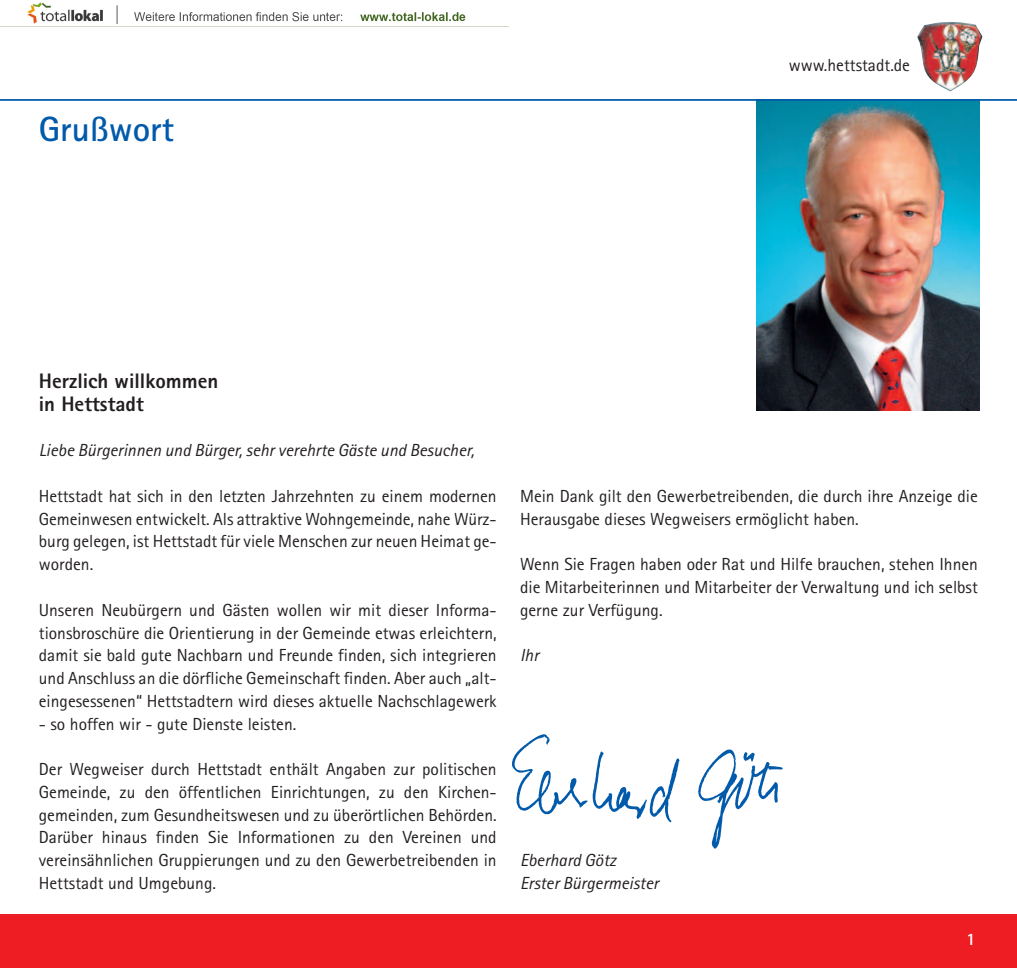
<style>
.page{position:relative;width:1017px;height:968px;background:#fff}
.page>*{position:absolute;margin:0;border:0;box-sizing:border-box;transform-origin:0 0}
.t1{font:700 35px "Rotis Sans Serif";color:#015aaa}
.t2{font:800 21px/22.8px "Rotis Sans Serif";color:#231f20}
.t3{font:17.5px/22.8px "Rotis Sans Serif";color:#231f20;text-align:justify}
.t4{font:italic 17.5px/22.8px "Rotis Sans Serif";color:#231f20}
.t5{font:700 17.5px "Rotis Sans Serif";color:#fff}
</style>
<div class="page">
<img style="left:756px;top:101px;width:224px;height:309px">
<div style="left:0;top:913px;width:1017px;height:54px;background:#ee1d23"></div>
<img style="left:917px;top:21px;width:65px;height:70px">
<hr style="left:0;top:99px;width:1017px;height:2px;background:#015aaa">
<img style="left:512px;top:734px;width:271px;height:115px">
<img style="left:0;top:2px;width:508px;height:25px">
<h1 class="t1" style="left:39px;top:117px;width:137px">Grußwort</h1>
<p class="t3" style="left:789px;top:56px;width:123px">www.hettstadt.de</p>
<p class="t2" style="left:39px;top:371px;width:181px">Herzlich willkommen in Hettstadt</p>
<p class="t4" style="left:39px;top:441px;width:437px">Liebe Bürgerinnen und Bürger, sehr verehrte Gäste und Besucher,</p>
<p class="t3" style="left:39px;top:486px;width:459px">Hettstadt hat sich in den letzten Jahrzehnten zu einem modernen Gemeinwesen entwickelt. Als attraktive Wohngemeinde, nahe Würz&shy;burg gelegen, ist Hettstadt für viele Menschen zur neuen Heimat ge&shy;worden.</p>
<p class="t3" style="left:39px;top:600px;width:459px">Unseren Neubürgern und Gästen wollen wir mit dieser Informa&shy;tionsbroschüre die Orientierung in der Gemeinde etwas erleichtern, damit sie bald gute Nachbarn und Freunde finden, sich integrieren und Anschluss an die dörfliche Gemeinschaft finden. Aber auch „alt&shy;eingesessenen“ Hettstadtern wird dieses aktuelle Nachschlagewerk</p>
<p class="t3" style="left:39px;top:714px;width:259px">- so hoffen wir - gute Dienste leisten.</p>
<p class="t3" style="left:39px;top:759px;width:459px">Der Wegweiser durch Hettstadt enthält Angaben zur politischen Gemeinde, zu den öffentlichen Einrichtungen, zu den Kirchen&shy;gemeinden, zum Gesundheitswesen und zu überörtlichen Behörden.<br>Darüber hinaus finden Sie Informationen zu den Vereinen und vereinsähnlichen Gruppierungen und zu den Gewerbetreibenden in Hettstadt und Umgebung.</p>
<p class="t3" style="left:520px;top:486px;width:459px">Mein Dank gilt den Gewerbetreibenden, die durch ihre Anzeige die<br>Herausgabe dieses Wegweisers ermöglicht haben.</p>
<p class="t3" style="left:520px;top:554px;width:459px">Wenn Sie Fragen haben oder Rat und Hilfe brauchen, stehen Ihnen die Mitarbeiterinnen und Mitarbeiter der Verwaltung und ich selbst gerne zur Verfügung.</p>
<p class="t4" style="left:520px;top:645px;width:20px">Ihr</p>
<p class="t4" style="left:520px;top:850px;width:140px">Eberhard Götz<br>Erster Bürgermeister</p>
<p class="t5" style="left:966px;top:933px;width:11px">1</p>
</div>
